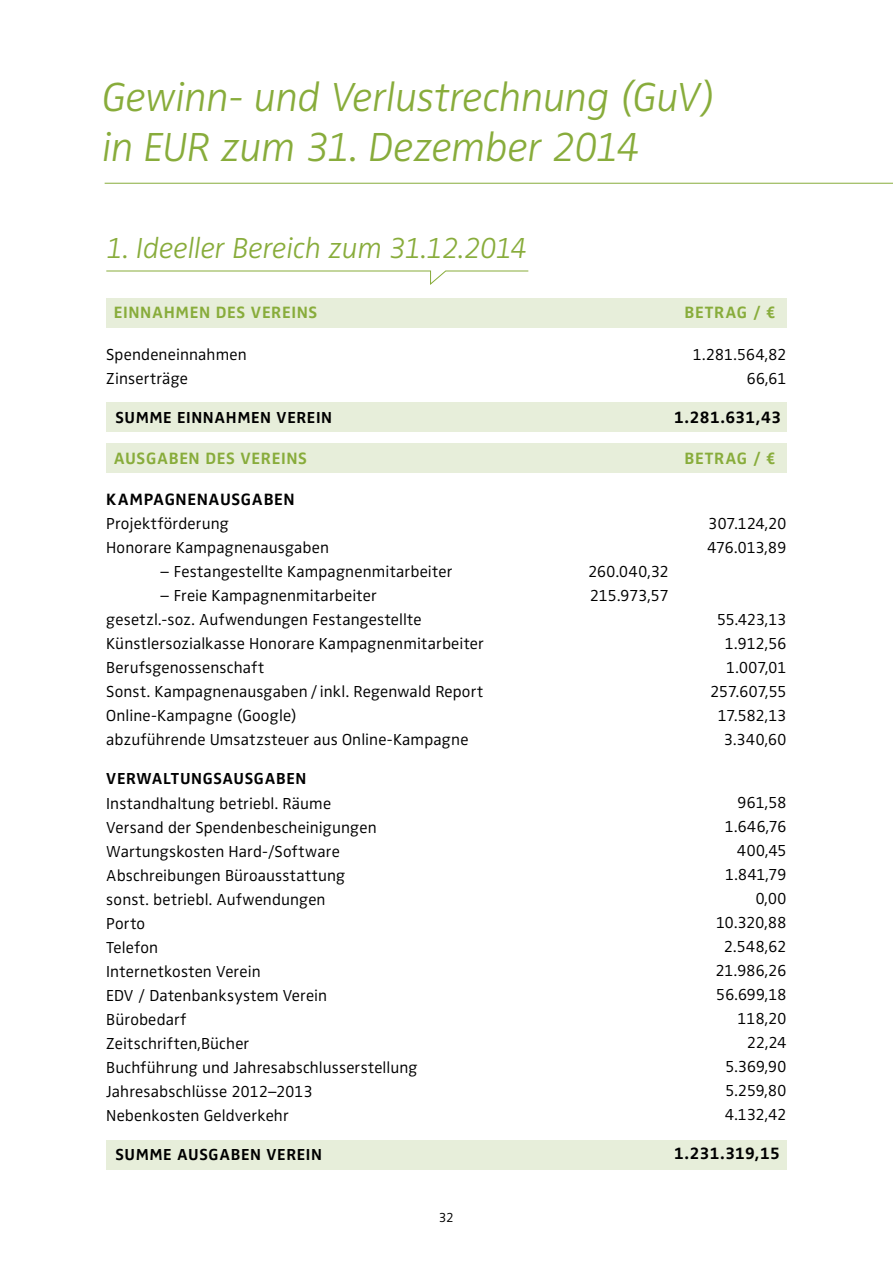
<style>
.page{position:relative;width:893px;height:1263px;background:#fff}
.page>*{position:absolute;margin:0;border:0;box-sizing:border-box;transform-origin:0 0}
.t1{font:italic 300 42px/50.4px "Zwo";letter-spacing:-.015em;color:#88ac3b}
.t2{font:italic 300 30px "Zwo";letter-spacing:-.01em;color:#88ac3b}
.t3{font:700 16.95px "Zwo";letter-spacing:.035em;color:#88ac3b}
.t4{font:700 16.95px "Zwo";letter-spacing:.025em;color:#000}
.t5{font:300 16.5px/24px "Zwo";letter-spacing:.005em;color:#000}
.t6{font:300 16.5px/24px "Zwo";letter-spacing:-.025em;color:#000;text-align:right}
.t7{font:300 16.5px/24px "Zwo";letter-spacing:-.03em;color:#000}
.t8{font:700 16.5px "Zwo";letter-spacing:.04em;color:#000}
.t9{font:300 13.5px "Zwo";color:#000}
</style>
<div class="page">
<hr style="left:105px;top:183px;width:788px;height:1px;background:#88ac3b">
<div style="left:106px;top:402px;width:681px;height:30px;background:#e7eeda"></div>
<div style="left:106px;top:1140px;width:681px;height:29px;background:#e7eeda"></div>
<div style="left:106px;top:298px;width:681px;height:29px;background:#e7eeda"></div>
<div style="left:106px;top:443px;width:681px;height:30px;background:#e7eeda"></div>
<svg style="left:106px;top:270px;width:423px;height:15px"></svg>
<h1 class="t1" style="left:102px;top:71px;width:615px">Gewinn- und Verlustrechnung (GuV) in EUR zum 31. Dezember 2014</h1>
<h2 class="t2" style="left:106px;top:231px;width:423px">1. Ideeller Bereich zum 31.12.2014</h2>
<p class="t3" style="left:114px;top:303px;width:204px">EINNAHMEN DES VEREINS</p>
<p class="t5" style="left:106px;top:342px;width:142px">Spendeneinnahmen<br>Zinserträge</p>
<p class="t8" style="left:116px;top:408px;width:218px">SUMME EINNAHMEN VEREIN</p>
<p class="t3" style="left:114px;top:448px;width:23px">AUSGA</p>
<p class="t3" style="left:169px;top:448px;width:138px">BEN DES VEREINS</p>
<p class="t4" style="left:106px;top:490px;width:49px">KAMPAG</p>
<p class="t4" style="left:176px;top:490px;width:45px">NENAUSGA</p>
<p class="t4" style="left:264px;top:490px;width:33px">BEN</p>
<p class="t5" style="left:106px;top:512px;width:224px">Projektförderung<br>Honorare Kampagnenausgaben</p>
<p class="t5" style="left:160px;top:560px;width:294px">– Festangestellte Kampagnenmitarbeiter</p>
<p class="t5" style="left:106px;top:584px;width:379px;text-indent:54px">– Freie Kampagnenmitarbeiter<br>gesetzl.-soz. Aufwendungen Festangestellte Künstlersozialkasse Honorare Kampagnenmitarbeiter Berufsgenossenschaft<br>Sonst. Kampagnenausgaben / inkl. Regenwald Report Online-Kampagne (Google)<br>abzuführende Umsatzsteuer aus Online-Kampagne</p>
<p class="t8" style="left:106px;top:769px;width:108px">VERWALTUNGSAUSGA</p>
<p class="t8" style="left:276px;top:769px;width:32px">BEN</p>
<p class="t5" style="left:106px;top:791px;width:313px">Instandhaltung betriebl. Räume<br>Versand der Spendenbescheinigungen<br>Wartungskosten Hard-/Software<br>Abschreibungen Büroausstattung<br>sonst. betriebl. Aufwendungen<br>Porto<br>Telefon<br>Internetkosten Verein<br>EDV / Datenbanksystem Verein<br>Bürobedarf<br>Zeitschriften,Bücher<br>Buchführung und Jahresabschlusserstellung<br>Jahresabschlüsse 2012–2013<br>Nebenkosten Geldverkehr</p>
<p class="t8" style="left:116px;top:1144px;width:84px">SUMME AUSGA</p>
<p class="t8" style="left:231px;top:1144px;width:93px">BEN VEREIN</p>
<p class="t9" style="left:439px;top:1210px;width:17px">32</p>
<p class="t3" style="left:685px;top:303px;width:41px">BETRAG</p>
<p class="t3" style="left:753px;top:303px;width:25px">/ €</p>
<p class="t6" style="left:693px;top:342px;width:96px">1.281.564,82<br>66,61</p>
<p class="t4" style="left:674px;top:407px;width:109px">1.281.631,43</p>
<p class="t3" style="left:685px;top:448px;width:41px">BETRAG</p>
<p class="t3" style="left:753px;top:448px;width:25px">/ €</p>
<p class="t7" style="left:588px;top:560px;width:82px">260.040,32<br>215.973,57</p>
<p class="t7" style="left:707px;top:512px;width:81px">307.124,20<br>476.013,89</p>
<p class="t7" style="left:710px;top:608px;width:78px;text-align:right">55.423,13<br>1.912,56<br>1.007,01<br>257.607,55<br>17.582,13<br>3.340,60</p>
<p class="t6" style="left:715px;top:791px;width:73px">961,58<br>1.646,76<br>400,45<br>1.841,79<br>0,00<br>10.320,88<br>2.548,62<br>21.986,26<br>56.699,18<br>118,20<br>22,24<br>5.369,90<br>5.259,80<br>4.132,42</p>
<p class="t4" style="left:674px;top:1144px;width:107px">1.231.319,15</p>
</div>
